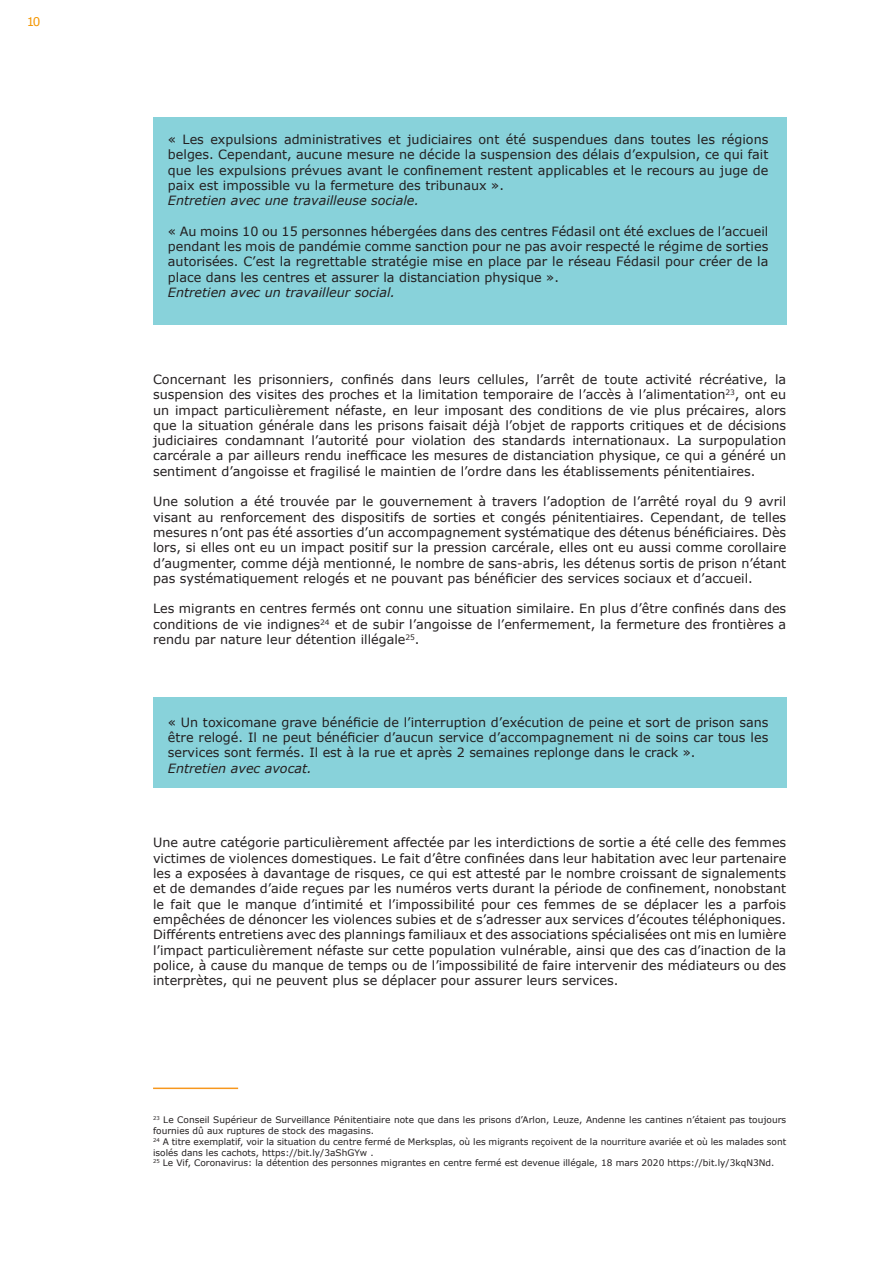
<style>
.page{position:relative;width:893px;height:1263px;background:#fff}
.page>*{position:absolute;margin:0;border:0;box-sizing:border-box;transform-origin:0 0}
.t1{font:12.75px/15.3px "Verdana";color:#231f20;text-align:justify}
.t2{font:italic 12.75px "Verdana";color:#231f20}
.t3{font:12px "Verdana";color:#f49600}
.t4{font:9px/10.8px "Verdana";color:#231f20}
</style>
<div class="page">
<div style="left:153px;top:117px;width:633px;height:207px;background:#88d2da"></div>
<hr style="left:153px;top:1087px;width:85px;height:2px;background:#f7971d">
<div style="left:153px;top:697px;width:633px;height:91px;background:#88d2da"></div>
<p class="t3" style="left:27px;top:16px;width:15px">10</p>
<p class="t1" style="left:168px;top:132px;width:602px">« Les expulsions administratives et judiciaires ont été suspendues dans toutes les régions belges. Cependant, aucune mesure ne décide la suspension des délais d’expulsion, ce qui fait que les expulsions prévues avant le confinement restent applicables et le recours au juge de paix est impossible vu la fermeture des tribunaux ».</p>
<p class="t2" style="left:168px;top:195px;width:253px">Entretien avec une travailleuse sociale.</p>
<p class="t1" style="left:168px;top:224px;width:602px">« Au moins 10 ou 15 personnes hébergées dans des centres Fédasil ont été exclues de l’accueil pendant les mois de pandémie comme sanction pour ne pas avoir respecté le régime de sorties autorisées. C’est la regrettable stratégie mise en place par le réseau Fédasil pour créer de la place dans les centres et assurer la distanciation physique ».</p>
<p class="t2" style="left:168px;top:286px;width:229px">Entretien avec un travailleur social.</p>
<p class="t1" style="left:153px;top:372px;width:635px">Concernant les prisonniers, confinés dans leurs cellules, l’arrêt de toute activité récréative, la suspension des visites des proches et la limitation temporaire de l’accès à l’alimentation<sup>23</sup>, ont eu un impact particulièrement néfaste, en leur imposant des conditions de vie plus précaires, alors que la situation générale dans les prisons faisait déjà l’objet de rapports critiques et de décisions judiciaires condamnant l’autorité pour violation des standards internationaux. La surpopulation carcérale a par ailleurs rendu inefficace les mesures de distanciation physique, ce qui a généré un sentiment d’angoisse et fragilisé le maintien de l’ordre dans les établissements pénitentiaires.</p>
<p class="t1" style="left:153px;top:495px;width:635px">Une solution a été trouvée par le gouvernement à travers l’adoption de l’arrêté royal du 9 avril visant au renforcement des dispositifs de sorties et congés pénitentiaires. Cependant, de telles mesures n’ont pas été assorties d’un accompagnement systématique des détenus bénéficiaires. Dès lors, si elles ont eu un impact positif sur la pression carcérale, elles ont eu aussi comme corollaire d’augmenter, comme déjà mentionné, le nombre de sans-abris, les détenus sortis de prison n’étant pas systématiquement relogés et ne pouvant pas bénéficier des services sociaux et d’accueil.</p>
<p class="t1" style="left:153px;top:601px;width:635px">Les migrants en centres fermés ont connu une situation similaire. En plus d’être confinés dans des conditions de vie indignes<sup>24</sup> et de subir l’angoisse de l’enfermement, la fermeture des frontières a rendu par nature leur détention illégale<sup>25</sup>.</p>
<p class="t1" style="left:168px;top:715px;width:602px">« Un toxicomane grave bénéficie de l’interruption d’exécution de peine et sort de prison sans être relogé. Il ne peut bénéficier d’aucun service d’accompagnement ni de soins car tous les services sont fermés. Il est à la rue et après 2 semaines replonge dans le crack ».</p>
<p class="t2" style="left:168px;top:762px;width:145px">Entretien avec avocat.</p>
<p class="t1" style="left:153px;top:836px;width:635px">Une autre catégorie particulièrement affectée par les interdictions de sortie a été celle des femmes victimes de violences domestiques. Le fait d’être confinées dans leur habitation avec leur partenaire les a exposées à davantage de risques, ce qui est attesté par le nombre croissant de signalements et de demandes d’aide reçues par les numéros verts durant la période de confinement, nonobstant le fait que le manque d’intimité et l’impossibilité pour ces femmes de se déplacer les a parfois empêchées de dénoncer les violences subies et de s’adresser aux services d’écoutes téléphoniques.<br>Différents entretiens avec des plannings familiaux et des associations spécialisées ont mis en lumière l’impact particulièrement néfaste sur cette population vulnérable, ainsi que des cas d’inaction de la police, à cause du manque de temps ou de l’impossibilité de faire intervenir des médiateurs ou des interprètes, qui ne peuvent plus se déplacer pour assurer leurs services.</p>
<p class="t4" style="left:153px;top:1115px;width:635px"><sup>23</sup> Le Conseil Supérieur de Surveillance Pénitentiaire note que dans les prisons d’Arlon, Leuze, Andenne les cantines n’étaient pas toujours fournies dû aux ruptures de stock des magasins.<br><sup>24</sup> A titre exemplatif, voir la situation du centre fermé de Merksplas, où les migrants reçoivent de la nourriture avariée et où les malades sont isolés dans les cachots, https://bit.ly/3aShGYw .<br><sup>25</sup> Le Vif, Coronavirus: la détention des personnes migrantes en centre fermé est devenue illégale, 18 mars 2020 https://bit.ly/3kqN3Nd.</p>
</div>
